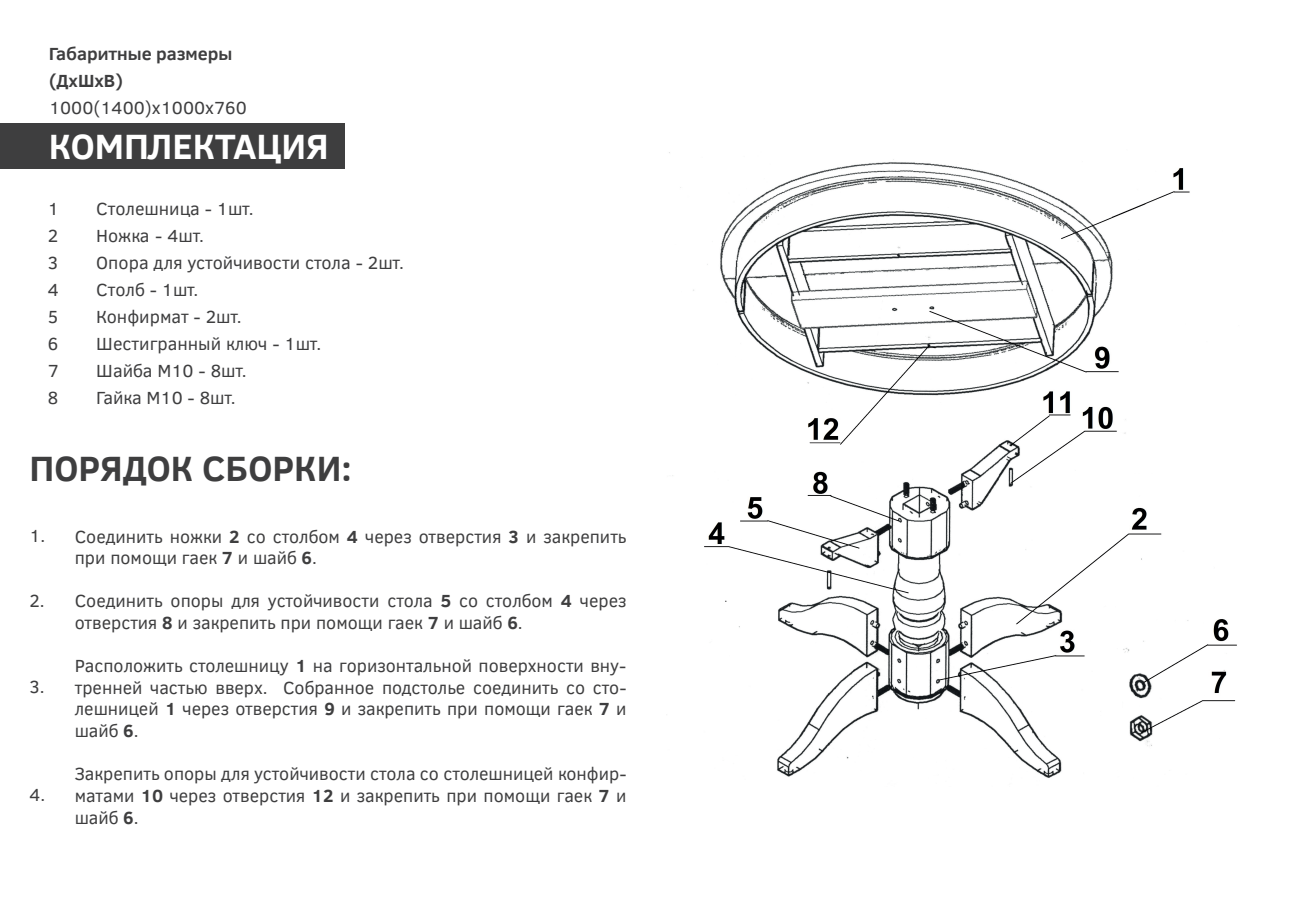
<style>
.page{position:relative;width:1289px;height:919px;background:#fff}
.page>*{position:absolute;margin:0;border:0;box-sizing:border-box;transform-origin:0 0}
.t1{font:700 36px "Clear Sans";color:#3e3e3f}
.t2{font:700 36px "Clear Sans";color:#fff}
.t3{font:18px/27px "Clear Sans";color:#3e3e3f}
.t4{font:700 18px/27px "Clear Sans";color:#3e3e3f}
.s1{font-weight:700}
</style>
<div class="page">
<div style="left:0;top:124px;width:345px;height:45px;background:#3e3e3f"></div>
<img style="left:669px;top:152px;width:568px;height:626px">
<p class="t4" style="left:49px;top:39px;width:185px">Габаритные размеры (ДхШхВ)</p>
<p class="t3" style="left:49px;top:94px;width:199px">1000(1400)х1000х760</p>
<h1 class="t2" style="left:49px;top:120px;width:281px">КОМПЛЕКТАЦИЯ</h1>
<p class="t3" style="left:48px;top:195px;width:13px;text-align:justify">1<br>2<br>3<br>4<br>5<br>6<br>7<br>8</p>
<p class="t3" style="left:96px;top:195px;width:309px">Столешница - 1шт.<br>Ножка - 4шт.<br>Опора для устойчивости стола - 2шт.<br>Столб - 1шт.<br>Конфирмат - 2шт.<br>Шестигранный ключ - 1шт.<br>Шайба М10 - 8шт.<br>Гайка М10 - 8шт.</p>
<h1 class="t1" style="left:30px;top:442px;width:324px">ПОРЯДОК СБОРКИ:</h1>
<p class="t3" style="left:30px;top:522px;width:17px">1.</p>
<p class="t3" style="left:30px;top:587px;width:17px">2.</p>
<p class="t3" style="left:30px;top:673px;width:17px">3.</p>
<p class="t3" style="left:30px;top:781px;width:17px">4.</p>
<p class="t3" style="left:75px;top:525px;width:553px;line-height:21.6px">Соединить ножки <span class="s1">2</span> со столбом <span class="s1">4</span> через отверстия <span class="s1">3</span> и закрепить при помощи гаек <span class="s1">7</span> и шайб <span class="s1">6</span>.</p>
<p class="t3" style="left:75px;top:590px;width:553px;line-height:21.6px">Соединить опоры для устойчивости стола <span class="s1">5</span> со столбом <span class="s1">4</span> через отверстия <span class="s1">8</span> и закрепить при помощи гаек <span class="s1">7</span> и шайб <span class="s1">6</span>.</p>
<p class="t3" style="left:75px;top:655px;width:553px;line-height:21.6px;text-align:justify">Расположить столешницу <span class="s1">1</span> на горизонтальной поверхности вну&shy;тренней частью вверх. Собранное подстолье соединить со сто&shy;лешницей <span class="s1">1</span> через отверстия <span class="s1">9</span> и закрепить при помощи гаек <span class="s1">7</span> и шайб <span class="s1">6</span>.</p>
<p class="t3" style="left:75px;top:763px;width:553px;line-height:21.6px;text-align:justify">Закрепить опоры для устойчивости стола со столешницей конфир&shy;матами <span class="s1">10</span> через отверстия <span class="s1">12</span> и закрепить при помощи гаек <span class="s1">7</span> и шайб <span class="s1">6</span>.</p>
</div>
